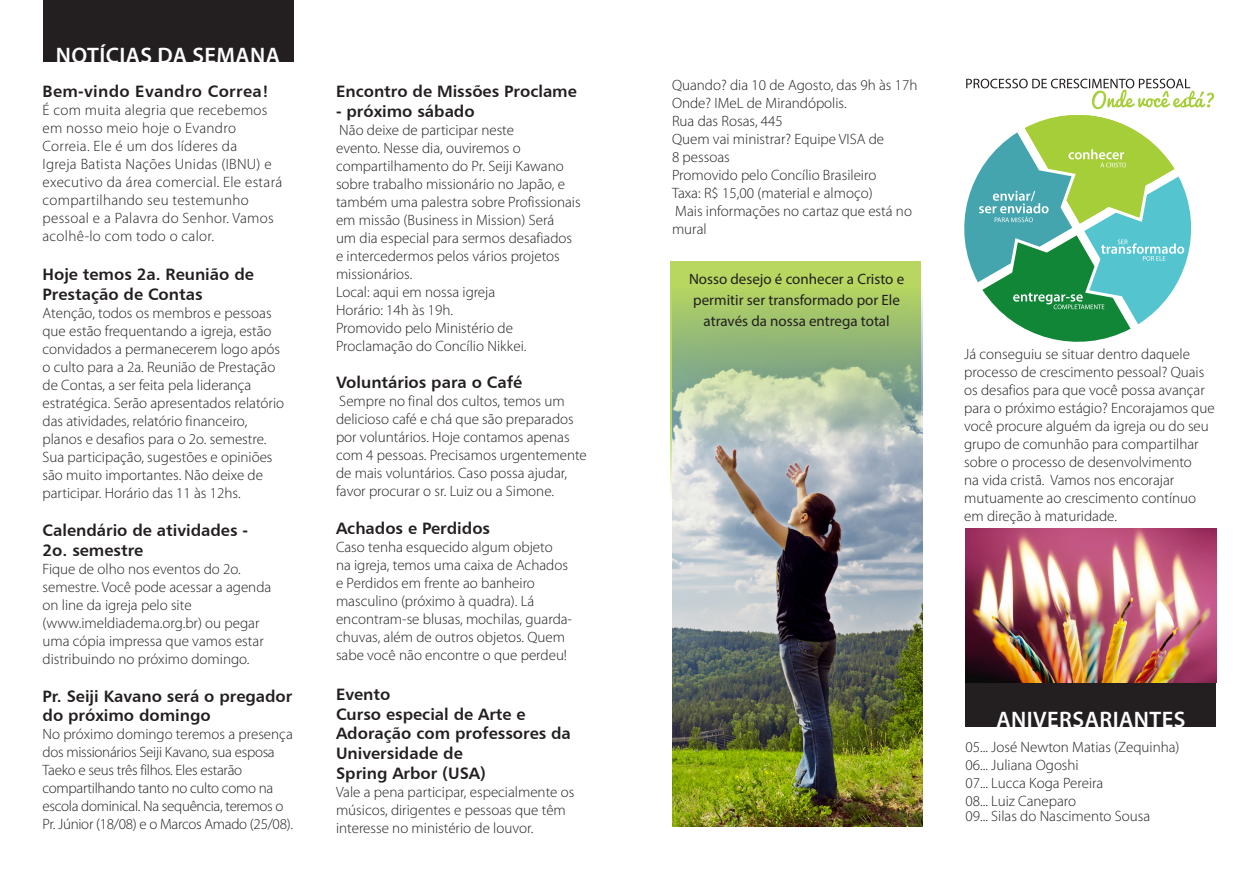
<style>
.page{position:relative;width:1259px;height:893px;background:#fff}
.page>*{position:absolute;margin:0;border:0;box-sizing:border-box;transform-origin:0 0}
.t1{font:600 22.5px "Myriad Pro";letter-spacing:.02em;color:#fff}
.texto{font:16.5px/19.8px "Humanist 777 BT Bold B";color:#231f20}
.subtítulo{font:16.5px/19.8px "Humanist 777 BT Bold B";color:#231f20}
.subtítulo-2{font:16.5px "Humanist 777 BT Bold B";letter-spacing:.02em;color:#231f20}
.texto-2{font:300 15px/18px "Myriad Pro";color:#231f20}
.texto-3{font:300 15px/18px "Myriad Pro";letter-spacing:.02em;color:#231f20}
.texto-4{font:300 15px/18px "Myriad Pro";letter-spacing:-.02em;color:#231f20}
.t2{font:15px/21px "Myriad Pro";color:#231f20;text-align:center}
</style>
<div class="page">
<div style="left:43px;top:0;width:250px;height:62px;background:#231f20"></div>
<svg style="left:964px;top:79px;width:250px;height:263px"></svg>
<div style="left:965px;top:675px;width:251px;height:51px;background:#231f20"></div>
<img style="left:965px;top:529px;width:251px;height:153px">
<div style="left:670px;top:261px;width:251px;height:239px;background:#b7d760"></div>
<img style="left:672px;top:294px;width:251px;height:533px">
<p class="t1" style="left:56px;top:41px;width:226px">NOTÍCIAS DA SEMANA</p>
<p class="subtítulo-2" style="left:43px;top:81px;width:228px">Bem-vindo Evandro Correa!</p>
<p class="texto-3" style="left:43px;top:101px;width:241px">É com muita alegria que recebemos em nosso meio hoje o Evandro<br>Correia. Ele é um dos líderes da<br>Igreja Batista Nações Unidas (IBNU) e executivo da área comercial. Ele estará compartilhando seu testemunho pessoal e a Palavra do Senhor. Vamos acolhê-lo com todo o calor.</p>
<p class="texto" style="left:43px;top:264px;width:213px">Hoje temos 2a. Reunião de<br>Prestação de Contas</p>
<p class="texto-2" style="left:43px;top:304px;width:243px">Atenção, todos os membros e pessoas que estão frequentando a igreja, estão convidados a permanecerem logo após o culto para a 2a. Reunião de Prestação de Contas, a ser feita pela liderança estratégica. Serão apresentados relatório das atividades, relatório financeiro, planos e desafios para o 2o. semestre.<br>Sua participação, sugestões e opiniões são muito importantes. Não deixe de participar. Horário das 11 às 12hs.</p>
<p class="texto" style="left:43px;top:520px;width:207px">Calendário de atividades -</p>
<p class="subtítulo" style="left:43px;top:540px;width:102px">2o. semestre</p>
<p class="texto-2" style="left:43px;top:560px;width:230px">Fique de olho nos eventos do 2o. semestre. Você pode acessar a agenda</p>
<p class="texto-2" style="left:43px;top:596px;width:151px">on line da igreja pelo site</p>
<p class="texto-2" style="left:43px;top:614px;width:223px">(www.imeldiadema.org.br) ou pegar uma cópia impressa que vamos estar distribuindo no próximo domingo.</p>
<p class="texto" style="left:43px;top:685px;width:251px">Pr. Seiji Kavano será o pregador do próximo domingo</p>
<p class="texto-4" style="left:43px;top:726px;width:252px">No próximo domingo teremos a presença dos missionários Seiji Kavano, sua esposa Taeko e seus três filhos. Eles estarão compartilhando tanto no culto como na escola dominical. Na sequência, teremos o Pr. Júnior (18/08) e o Marcos Amado (25/08).</p>
<p class="subtítulo" style="left:336px;top:81px;width:242px">Encontro de Missões Proclame</p>
<p class="subtítulo" style="left:336px;top:100px;width:140px">- próximo sábado</p>
<p class="texto-2" style="left:336px;top:121px;width:246px">Não deixe de participar neste<br>evento. Nesse dia, ouviremos o compartilhamento do Pr. Seiji Kawano sobre trabalho missionário no Japão, e também uma palestra sobre Profissionais em missão (Business in Mission) Será<br>um dia especial para sermos desafiados e intercedermos pelos vários projetos missionários.</p>
<p class="texto-2" style="left:336px;top:283px;width:161px">Local: aqui em nossa igreja</p>
<p class="texto-2" style="left:336px;top:301px;width:119px">Horário: 14h às 19h.</p>
<p class="texto-2" style="left:336px;top:319px;width:192px">Promovido pelo Ministério de<br>Proclamação do Concílio Nikkei.</p>
<p class="texto" style="left:336px;top:372px;width:188px">Voluntários para o Café</p>
<p class="texto-2" style="left:336px;top:393px;width:252px">Sempre no final dos cultos, temos um delicioso café e chá que são preparados por voluntários. Hoje contamos apenas com 4 pessoas. Precisamos urgentemente de mais voluntários. Caso possa ajudar, favor procurar o sr. Luiz ou a Simone.</p>
<p class="texto" style="left:336px;top:518px;width:156px">Achados e Perdidos</p>
<p class="texto-2" style="left:336px;top:538px;width:238px">Caso tenha esquecido algum objeto<br>na igreja, temos uma caixa de Achados e Perdidos em frente ao banheiro masculino (próximo à quadra). Lá encontram-se blusas, mochilas, guarda&shy;chuvas, além de outros objetos. Quem sabe você não encontre o que perdeu!</p>
<p class="texto" style="left:336px;top:684px;width:56px">Evento</p>
<p class="subtítulo" style="left:336px;top:703px;width:236px">Curso especial de Arte e<br>Adoração com professores da<br>Universidade de</p>
<p class="subtítulo" style="left:336px;top:763px;width:151px">Spring Arbor (USA)</p>
<p class="texto-2" style="left:336px;top:783px;width:240px">Vale a pena participar, especialmente os músicos, dirigentes e pessoas que têm interesse no ministério de louvor.</p>
<p class="texto-2" style="left:672px;top:76px;width:247px">Quando? dia 10 de Agosto, das 9h às 17h</p>
<p class="texto-2" style="left:672px;top:94px;width:176px">Onde? IMeL de Mirandópolis.</p>
<p class="texto-2" style="left:672px;top:112px;width:112px">Rua das Rosas, 445</p>
<p class="texto-2" style="left:672px;top:130px;width:214px">Quem vai ministrar? Equipe VISA de</p>
<p class="texto-2" style="left:672px;top:148px;width:59px">8 pessoas</p>
<p class="texto-2" style="left:672px;top:166px;width:206px">Promovido pelo Concílio Brasileiro</p>
<p class="texto-2" style="left:672px;top:184px;width:202px">Taxa: R$ 15,00 (material e almoço)</p>
<p class="texto-2" style="left:672px;top:202px;width:241px">Mais informações no cartaz que está no mural</p>
<p class="t2" style="left:689px;top:268px;width:217px">Nosso desejo é conhecer a Cristo e permitir ser transformado por Ele através da nossa entrega total</p>
<p class="texto-2" style="left:964px;top:345px;width:252px">Já conseguiu se situar dentro daquele processo de crescimento pessoal? Quais os desafios para que você possa avançar para o próximo estágio? Encorajamos que você procure alguém da igreja ou do seu grupo de comunhão para compartilhar sobre o processo de desenvolvimento<br>na vida cristã. Vamos nos encorajar mutuamente ao crescimento contínuo em direção à maturidade.</p>
<p class="t1" style="left:996px;top:705px;width:190px">ANIVERSARIANTES</p>
<p class="texto-2" style="left:965px;top:739px;width:215px">05... José Newton Matias (Zequinha)</p>
<p class="texto-2" style="left:965px;top:757px;width:115px">06... Juliana Ogoshi</p>
<p class="texto-2" style="left:965px;top:775px;width:139px">07... Lucca Koga Pereira</p>
<p class="texto-2" style="left:965px;top:793px;width:112px">08... Luiz Caneparo</p>
<p class="texto-2" style="left:965px;top:808px;width:186px">09... Silas do Nascimento Sousa</p>
</div>
